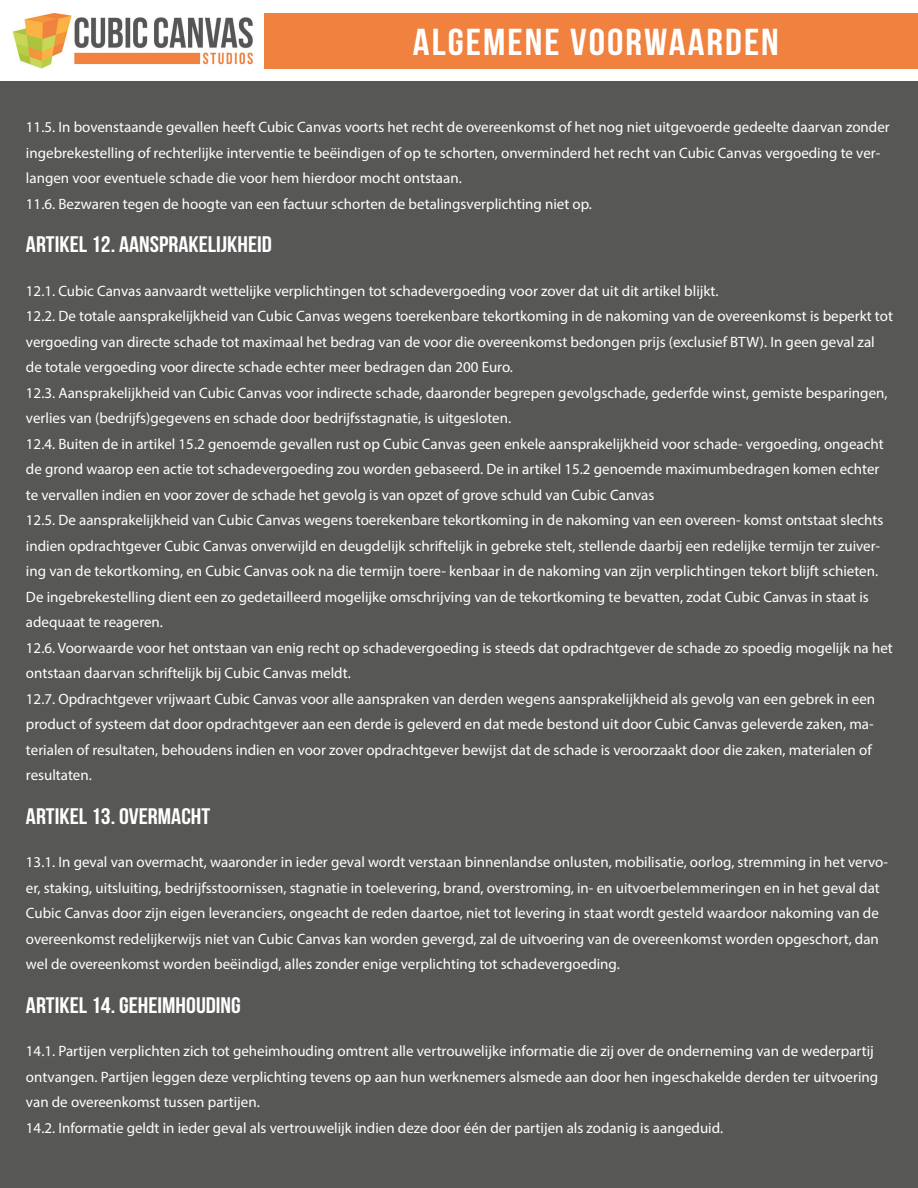
<style>
.page{position:relative;width:918px;height:1188px;background:#fff}
.page>*{position:absolute;margin:0;border:0;box-sizing:border-box;transform-origin:0 0}
.t1{font:37.5px "Bebas Neue";letter-spacing:.05em;color:#fff;scale:1.1 1}
.t2{font:22.5px "Bebas Neue";color:#fff;scale:1.1 1}
.t3{font:15px/25.5px "Myriad Pro";color:#fff}
</style>
<div class="page">
<div style="left:0;top:81px;width:918px;height:1107px;background:#575755"></div>
<img style="left:12px;top:12px;width:241px;height:57px">
<div style="left:265px;top:13px;width:653px;height:56px;background:#f0813f"></div>
<h1 class="t1" style="left:413px;top:21px;width:334px">ALGEMENE VOORWAARDEN</h1>
<p class="t3" style="left:26px;top:114px;width:865px">11.5. In bovenstaande gevallen heeft Cubic Canvas voorts het recht de overeenkomst of het nog niet uitgevoerde gedeelte daarvan zonder ingebrekestelling of rechterlijke interventie te beëindigen of op te schorten, onverminderd het recht van Cubic Canvas vergoeding te ver&shy;langen voor eventuele schade die voor hem hierdoor mocht ontstaan.<br>11.6. Bezwaren tegen de hoogte van een factuur schorten de betalingsverplichting niet op.</p>
<h2 class="t2" style="left:26px;top:232px;width:225px">ARTIKEL 12. AANSPRAKELIJKHEID</h2>
<p class="t3" style="left:26px;top:278px;width:869px">12.1. Cubic Canvas aanvaardt wettelijke verplichtingen tot schadevergoeding voor zover dat uit dit artikel blijkt.<br>12.2. De totale aansprakelijkheid van Cubic Canvas wegens toerekenbare tekortkoming in de nakoming van de overeenkomst is beperkt tot vergoeding van directe schade tot maximaal het bedrag van de voor die overeenkomst bedongen prijs (exclusief BTW). In geen geval zal de totale vergoeding voor directe schade echter meer bedragen dan 200 Euro.<br>12.3. Aansprakelijkheid van Cubic Canvas voor indirecte schade, daaronder begrepen gevolgschade, gederfde winst, gemiste besparingen, verlies van (bedrijfs)gegevens en schade door bedrijfsstagnatie, is uitgesloten.<br>12.4. Buiten de in artikel 15.2 genoemde gevallen rust op Cubic Canvas geen enkele aansprakelijkheid voor schade- vergoeding, ongeacht de grond waarop een actie tot schadevergoeding zou worden gebaseerd. De in artikel 15.2 genoemde maximumbedragen komen echter te vervallen indien en voor zover de schade het gevolg is van opzet of grove schuld van Cubic Canvas<br>12.5. De aansprakelijkheid van Cubic Canvas wegens toerekenbare tekortkoming in de nakoming van een overeen- komst ontstaat slechts indien opdrachtgever Cubic Canvas onverwijld en deugdelijk schriftelijk in gebreke stelt, stellende daarbij een redelijke termijn ter zuiver&shy;ing van de tekortkoming, en Cubic Canvas ook na die termijn toere- kenbaar in de nakoming van zijn verplichtingen tekort blijft schieten.<br>De ingebrekestelling dient een zo gedetailleerd mogelijke omschrijving van de tekortkoming te bevatten, zodat Cubic Canvas in staat is adequaat te reageren.<br>12.6. Voorwaarde voor het ontstaan van enig recht op schadevergoeding is steeds dat opdrachtgever de schade zo spoedig mogelijk na het ontstaan daarvan schriftelijk bij Cubic Canvas meldt.<br>12.7. Opdrachtgever vrijwaart Cubic Canvas voor alle aanspraken van derden wegens aansprakelijkheid als gevolg van een gebrek in een product of systeem dat door opdrachtgever aan een derde is geleverd en dat mede bestond uit door Cubic Canvas geleverde zaken, ma&shy;terialen of resultaten, behoudens indien en voor zover opdrachtgever bewijst dat de schade is veroorzaakt door die zaken, materialen of resultaten.</p>
<h2 class="t2" style="left:26px;top:804px;width:169px">ARTIKEL 13. OVERMACHT</h2>
<p class="t3" style="left:26px;top:849px;width:864px">13.1. In geval van overmacht, waaronder in ieder geval wordt verstaan binnenlandse onlusten, mobilisatie, oorlog, stremming in het vervo&shy;er, staking, uitsluiting, bedrijfsstoornissen, stagnatie in toelevering, brand, overstroming, in- en uitvoerbelemmeringen en in het geval dat Cubic Canvas door zijn eigen leveranciers, ongeacht de reden daartoe, niet tot levering in staat wordt gesteld waardoor nakoming van de overeenkomst redelijkerwijs niet van Cubic Canvas kan worden gevergd, zal de uitvoering van de overeenkomst worden opgeschort, dan wel de overeenkomst worden beëindigd, alles zonder enige verplichting tot schadevergoeding.</p>
<h2 class="t2" style="left:26px;top:993px;width:197px">ARTIKEL 14. GEHEIMHOUDING</h2>
<p class="t3" style="left:26px;top:1038px;width:854px">14.1. Partijen verplichten zich tot geheimhouding omtrent alle vertrouwelijke informatie die zij over de onderneming van de wederpartij ontvangen. Partijen leggen deze verplichting tevens op aan hun werknemers alsmede aan door hen ingeschakelde derden ter uitvoering van de overeenkomst tussen partijen.<br>14.2. Informatie geldt in ieder geval als vertrouwelijk indien deze door één der partijen als zodanig is aangeduid.</p>
</div>
